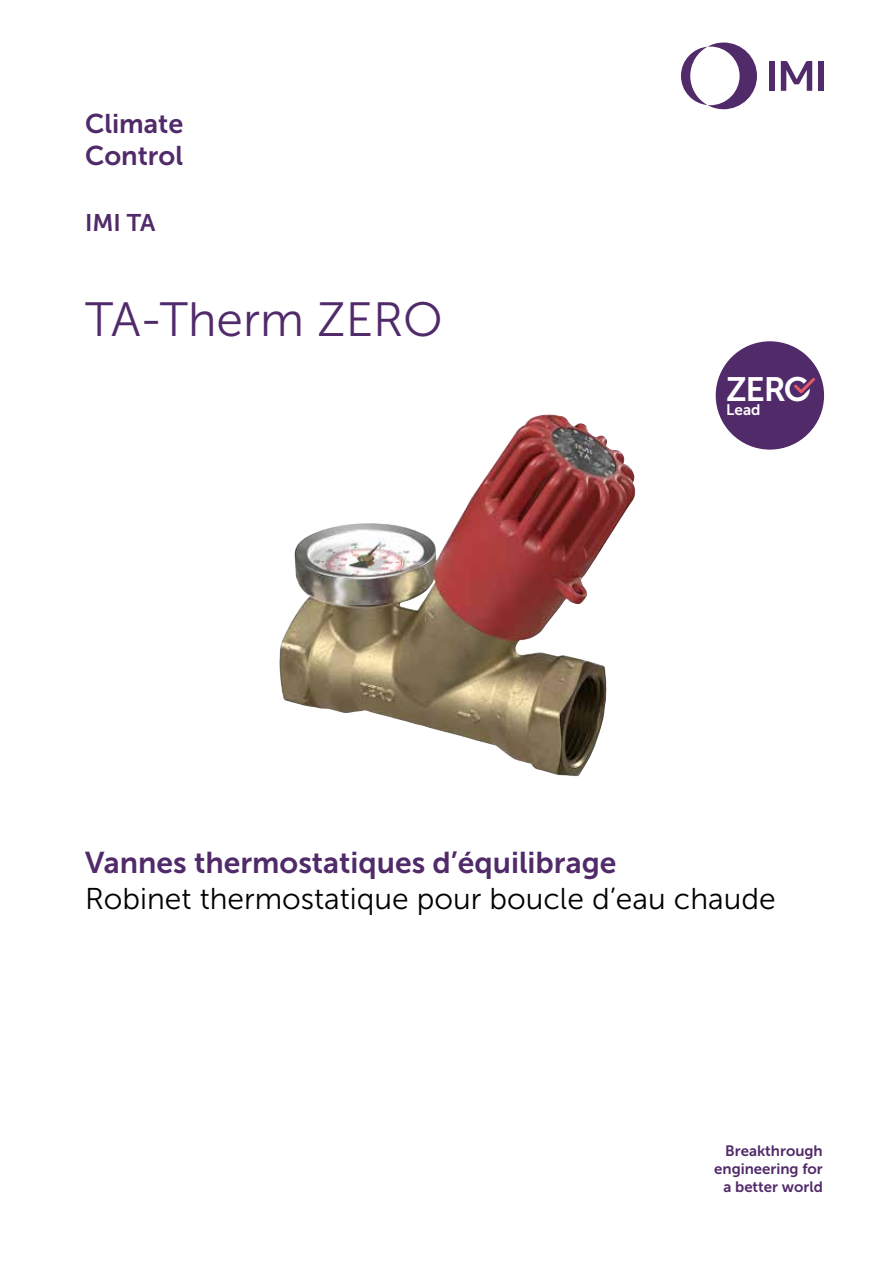
<style>
.page{position:relative;width:893px;height:1263px;background:#fff}
.page>*{position:absolute;margin:0;border:0;box-sizing:border-box;transform-origin:0 0}
.t1{font:48px "Museo Sans 300";color:#512a6a}
.t2{font:33.75px "Museo Sans 700";color:#fff}
.t3{font:30px "Museo Sans 300";color:#000}
.t4{font:30px "Museo Sans 700";color:#512a6a}
.t5{font:27px/32.4px "Museo Sans 700";color:#512a6a}
.t6{font:24px "Museo Sans 700";color:#512a6a}
.t7{font:15.3px "Museo Sans 700";color:#fff}
.t8{font:15px/18px "Museo Sans 700";color:#512a6a;text-align:right}
</style>
<div class="page">
<svg style="left:681px;top:43px;width:76px;height:66px"></svg>
<div style="left:769px;top:61px;width:6px;height:30px;background:#512a6a"></div>
<div style="left:818px;top:61px;width:6px;height:30px;background:#512a6a"></div>
<svg style="left:781px;top:61px;width:31px;height:30px"></svg>
<div style="left:716px;top:341px;width:108px;height:109px;background:#512a6a;border-radius:50%"></div>
<svg style="left:794px;top:368px;width:30px;height:35px"></svg>
<img style="left:279px;top:420px;width:357px;height:356px">
<p class="t5" style="left:85px;top:107px;width:100px">Climate<br>Control</p>
<p class="t6" style="left:85px;top:210px;width:72px">IMI TA</p>
<h1 class="t1" style="left:85px;top:293px;width:359px">TA-Therm ZERO</h1>
<p class="t7" style="left:726px;top:401px;width:87px">Lead <sup>O</sup></p>
<p class="t2" style="left:726px;top:371px;width:61px">ZER</p>
<p class="t4" style="left:85px;top:846px;width:533px">Vannes thermostatiques d’équilibrage</p>
<p class="t3" style="left:85px;top:882px;width:692px">Robinet thermostatique pour boucle d’eau chaude</p>
<p class="t8" style="left:714px;top:1142px;width:110px">Breakthrough engineering for a better world</p>
</div>
